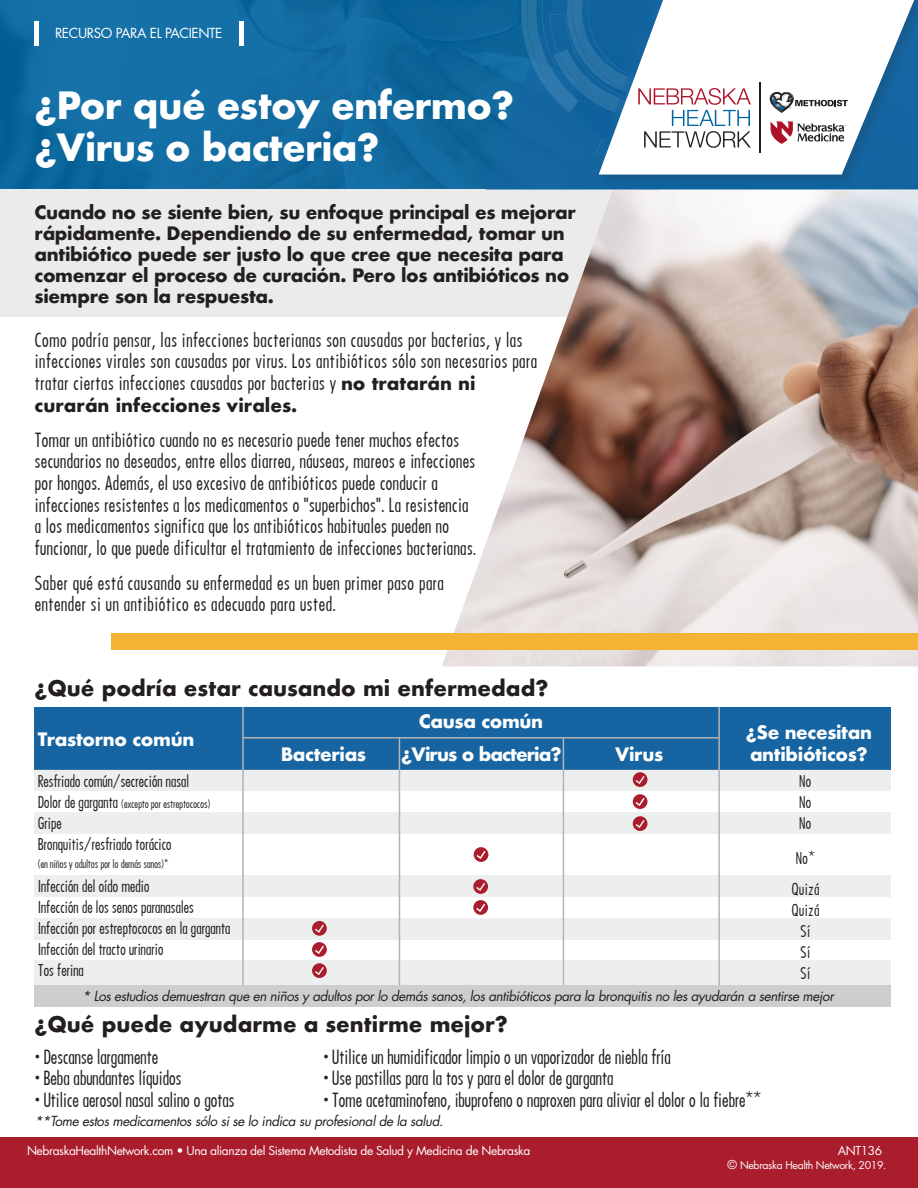
<style>
.page{position:relative;width:918px;height:1188px;background:#fff}
.page>*{position:absolute;margin:0;border:0;box-sizing:border-box;transform-origin:0 0}
.t1{font:700 36.6px "Futura";letter-spacing:-.02em;color:#fff}
.t2{font:700 21px "Futura";color:#231f20}
.t3{font:500 18px/21.6px "Futura Cond";letter-spacing:-.01em;color:#231f20}
.t4{font:500 18px "Futura Cond";letter-spacing:-.03em;color:#231f20}
.t5{font:700 18px/21px "Futura";letter-spacing:-.02em;color:#231f20}
.t6{font:700 18px/21.6px "Futura";letter-spacing:-.02em;color:#fff}
.t7{font:700 18px "Futura";letter-spacing:-.05em;color:#fff}
.t8{font:500 15px "Futura Cond";letter-spacing:-.03em;color:#231f20}
.t9{font:italic 13.5px "Futura";letter-spacing:-.03em;color:#231f20}
.t10{font:13.5px "Futura";letter-spacing:-.03em;color:#fff}
.t11{font:12px "Futura";letter-spacing:-.03em;color:#fff}
.t12{font:500 10.5px "Futura Cond";letter-spacing:-.03em;color:#231f20}
.t13{font:10.5px "Futura";letter-spacing:-.03em;color:#fff}
.s1{font-family:"Futura";font-weight:700}
.s2{font-size:15px}
.s3{font-size:12px}
</style>
<div class="page">
<div style="left:35px;top:707px;width:856px;height:63px;background:#1665a2"></div>
<div style="left:0;top:189px;width:660px;height:127px;background:#ebebeb"></div>
<div style="left:0;top:0;width:918px;height:189px;background:linear-gradient(to bottom,#126da3,#0f699e)"></div>
<hr style="left:35px;top:21px;width:4px;height:25px;background:#fff">
<hr style="left:240px;top:21px;width:4px;height:25px;background:#fff">
<svg style="left:486px;top:0;width:432px;height:190px;background:#196ba0"></svg>
<svg style="left:501px;top:0;width:27px;height:165px"></svg>
<svg style="left:528px;top:148px;width:60px;height:17px"></svg>
<div style="left:596px;top:0;width:322px;height:188px;background:#231f20;opacity:.16"></div>
<svg style="left:599px;top:0;width:315px;height:175px"></svg>
<svg style="left:771px;top:122px;width:75px;height:22px"></svg>
<svg style="left:505px;top:0;width:258px;height:148px"></svg>
<hr style="left:760px;top:83px;width:1px;height:70px;background:#231f20">
<svg style="left:770px;top:92px;width:78px;height:21px"></svg>
<div style="left:0;top:1138px;width:918px;height:50px;background:#aa1d2c"></div>
<img style="left:442px;top:190px;width:476px;height:476px">
<div style="left:112px;top:633px;width:806px;height:16px;background:#f5b335"></div>
<div style="left:35px;top:812px;width:856px;height:21px;background:#edeeee"></div>
<div style="left:35px;top:770px;width:856px;height:21px;background:#edeeee"></div>
<div style="left:35px;top:876px;width:856px;height:21px;background:#edeeee"></div>
<div style="left:35px;top:918px;width:856px;height:21px;background:#edeeee"></div>
<div style="left:35px;top:960px;width:856px;height:25px;background:#edeeee"></div>
<div style="left:35px;top:985px;width:856px;height:21px;background:#cdcfcf"></div>
<hr style="left:242px;top:707px;width:2px;height:278px;background:#b4b4b4">
<hr style="left:242px;top:737px;width:477px;height:2px;background:#b4b4b4">
<hr style="left:718px;top:707px;width:2px;height:278px;background:#b4b4b4">
<hr style="left:563px;top:737px;width:1px;height:248px;background:#b4b4b4">
<hr style="left:399px;top:737px;width:1px;height:248px;background:#b4b4b4">
<svg style="left:312px;top:921px;width:15px;height:15px"></svg>
<svg style="left:312px;top:942px;width:15px;height:15px"></svg>
<svg style="left:312px;top:963px;width:15px;height:15px"></svg>
<svg style="left:633px;top:816px;width:15px;height:15px"></svg>
<svg style="left:473px;top:879px;width:15px;height:15px"></svg>
<svg style="left:473px;top:900px;width:15px;height:15px"></svg>
<svg style="left:474px;top:847px;width:14px;height:15px"></svg>
<svg style="left:633px;top:772px;width:15px;height:15px"></svg>
<svg style="left:633px;top:794px;width:15px;height:15px"></svg>
<p class="t10" style="left:55px;top:24px;width:169px">RECURSO PARA EL PACIENTE</p>
<p class="t1" style="left:35px;top:79px;width:481px">¿Por qué estoy enfermo?</p>
<p class="t1" style="left:35px;top:121px;width:346px">¿Virus o bacteria?</p>
<p class="t5" style="left:35px;top:202px;width:543px">Cuando no se siente bien, su enfoque principal es mejorar rápidamente. Dependiendo de su enfermedad, tomar un antibiótico puede ser justo lo que cree que necesita para comenzar el proceso de curación. Pero los antibióticos no siempre son la respuesta.</p>
<p class="t3" style="left:35px;top:329px;width:504px">Como podría pensar, las infecciones bacterianas son causadas por bacterias, y las infecciones virales son causadas por virus. Los antibióticos sólo son necesarios para tratar ciertas infecciones causadas por bacterias y <span class="s1">no tratarán ni curarán infecciones virales.</span></p>
<p class="t3" style="left:35px;top:429px;width:443px">Tomar un antibiótico cuando no es necesario puede tener muchos efectos secundarios no deseados, entre ellos diarrea, náuseas, mareos e infecciones por hongos. Además, el uso excesivo de antibióticos puede conducir a infecciones resistentes a los medicamentos o "superbichos". La resistencia a los medicamentos significa que los antibióticos habituales pueden no funcionar, lo que puede dificultar el tratamiento de infecciones bacterianas.</p>
<p class="t3" style="left:35px;top:572px;width:411px">Saber qué está causando su enfermedad es un buen primer paso para entender si un antibiótico es adecuado para usted.</p>
<p class="t2" style="left:35px;top:673px;width:515px">¿Qué podría estar causando mi enfermedad?</p>
<p class="t6" style="left:419px;top:711px;width:126px">Causa común</p>
<p class="t6" style="left:38px;top:728px;width:158px">Trastorno común</p>
<p class="t6" style="left:746px;top:721px;width:128px">¿Se necesitan antibióticos?</p>
<p class="t6" style="left:281px;top:743px;width:87px">Bacterias</p>
<p class="t7" style="left:401px;top:741px;width:162px">¿Virus o bacteria?</p>
<p class="t6" style="left:615px;top:743px;width:50px">Virus</p>
<p class="t8" style="left:38px;top:772px;width:153px">Resfriado común/secreción nasal</p>
<p class="t12" style="left:38px;top:797px;width:174px"><span class="s2">Dolor de garganta</span> (excepto por estreptococos)</p>
<p class="t8" style="left:38px;top:814px;width:26px">Gripe</p>
<p class="t8" style="left:38px;top:835px;width:136px">Bronquitis/resfriado torácico</p>
<p class="t8" style="left:38px;top:877px;width:114px">Infección del oído medio</p>
<p class="t8" style="left:38px;top:898px;width:158px">Infección de los senos paranasales</p>
<p class="t8" style="left:38px;top:919px;width:194px">Infección por estreptococos en la garganta</p>
<p class="t8" style="left:38px;top:940px;width:128px">Infección del tracto urinario</p>
<p class="t8" style="left:38px;top:961px;width:48px">Tos ferina</p>
<p class="t12" style="left:38px;top:858px;width:132px">(en niños y adultos por lo demás sanos)*</p>
<p class="t8" style="left:799px;top:772px;width:14px">No</p>
<p class="t8" style="left:799px;top:793px;width:14px">No</p>
<p class="t8" style="left:799px;top:814px;width:14px">No</p>
<p class="t8" style="left:796px;top:848px;width:21px">No*</p>
<p class="t8" style="left:791px;top:880px;width:30px">Quizá</p>
<p class="t8" style="left:791px;top:901px;width:30px">Quizá</p>
<p class="t8" style="left:800px;top:922px;width:12px">Sí</p>
<p class="t8" style="left:800px;top:943px;width:12px">Sí</p>
<p class="t8" style="left:800px;top:964px;width:12px">Sí</p>
<p class="t9" style="left:82px;top:988px;width:753px">* Los estudios demuestran que en niños y adultos por lo demás sanos, los antibióticos para la bronquitis no les ayudarán a sentirse mejor</p>
<p class="t2" style="left:35px;top:1009px;width:475px">¿Qué puede ayudarme a sentirme mejor?</p>
<p class="t4" style="left:35px;top:1045px;width:125px">• Descanse largamente</p>
<p class="t4" style="left:35px;top:1067px;width:148px">• Beba abundantes líquidos</p>
<p class="t4" style="left:35px;top:1088px;width:201px">• Utilice aerosol nasal salino o gotas</p>
<p class="t4" style="left:323px;top:1045px;width:349px">• Utilice un humidificador limpio o un vaporizador de niebla fría</p>
<p class="t4" style="left:323px;top:1067px;width:292px">• Use pastillas para la tos y para el dolor de garganta</p>
<p class="t4" style="left:323px;top:1088px;width:439px">• Tome acetaminofeno, ibuprofeno o naproxen para aliviar el dolor o la fiebre**</p>
<p class="t9" style="left:35px;top:1113px;width:410px">**Tome estos medicamentos sólo si se lo indica su profesional de la salud.</p>
<p class="t11" style="left:27px;top:1143px;width:505px">NebraskaHealthNetwork.com • Una alianza del Sistema Metodista de Salud y Medicina de Nebraska</p>
<p class="t11" style="left:838px;top:1143px;width:46px">ANT136</p>
<p class="t13" style="left:727px;top:1159px;width:161px"><span class="s3">©</span> Nebraska Health Network, 2019.</p>
</div>
